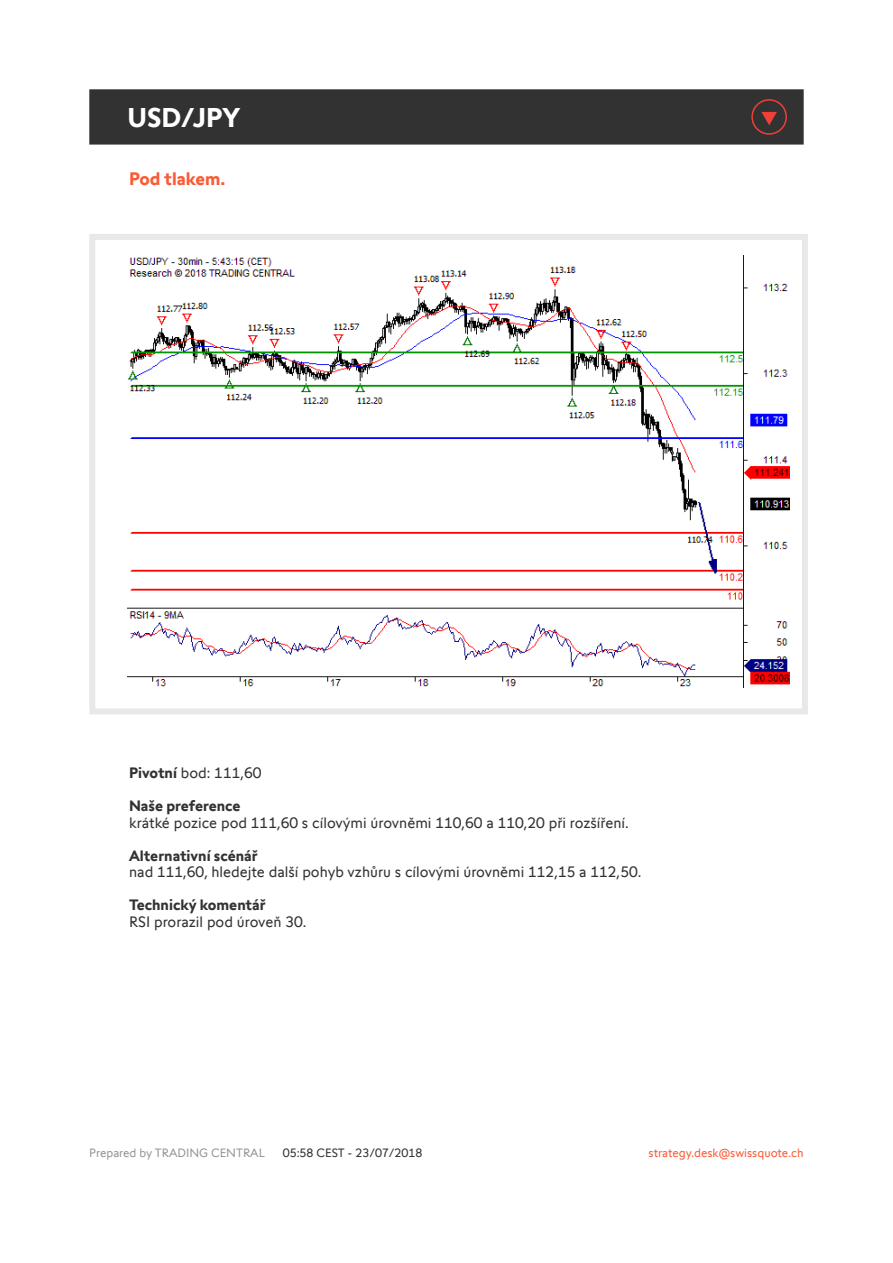
<style>
.page{position:relative;width:893px;height:1263px;background:#fff}
.page>*{position:absolute;margin:0;border:0;box-sizing:border-box;transform-origin:0 0}
.t1{font:700 27px "Swissquote CT";color:#fff}
.t2{font:700 18px "Swissquote CT";color:#fa5b35}
.t3{font:15px "Swissquote CT";color:#323232}
.t4{font:700 15px "Swissquote CT";color:#323232}
.t5{font:12px "Swissquote CT";color:#fa5b35}
.t6{font:12px "Swissquote CT";color:#939598}
.t7{font:12px "Swissquote CT";color:#323232}
.s1{font-weight:700}
</style>
<div class="page">
<div style="left:89px;top:234px;width:719px;height:480px;border:6px solid #e9e8e7"></div>
<div style="left:89px;top:89px;width:715px;height:56px;background:#323232;border:2px solid #323232"></div>
<img style="left:128px;top:255px;width:661px;height:432px">
<svg style="left:751px;top:99px;width:36px;height:36px"></svg>
<h1 class="t1" style="left:128px;top:101px;width:114px">USD/JPY</h1>
<p class="t2" style="left:129px;top:168px;width:98px">Pod tlakem.</p>
<p class="t3" style="left:129px;top:764px;width:134px"><span class="s1">Pivotní</span> bod: 111,60</p>
<p class="t4" style="left:129px;top:797px;width:113px">Naše preference</p>
<p class="t3" style="left:129px;top:814px;width:501px">krátké pozice pod 111,60 s cílovými úrovněmi 110,60 a 110,20 při rozšíření.</p>
<p class="t4" style="left:129px;top:846px;width:130px">Alternativní scénář</p>
<p class="t3" style="left:129px;top:863px;width:514px">nad 111,60, hledejte další pohyb vzhůru s cílovými úrovněmi 112,15 a 112,50.</p>
<p class="t4" style="left:129px;top:896px;width:138px">Technický komentář</p>
<p class="t3" style="left:129px;top:913px;width:179px">RSI prorazil pod úroveň 30.</p>
<p class="t6" style="left:89px;top:1145px;width:177px">Prepared by TRADING CENTRAL</p>
<p class="t7" style="left:283px;top:1145px;width:141px">05:58 CEST - 23/07/2018</p>
<p class="t5" style="left:649px;top:1145px;width:157px">strategy.desk@swissquote.ch</p>
</div>
